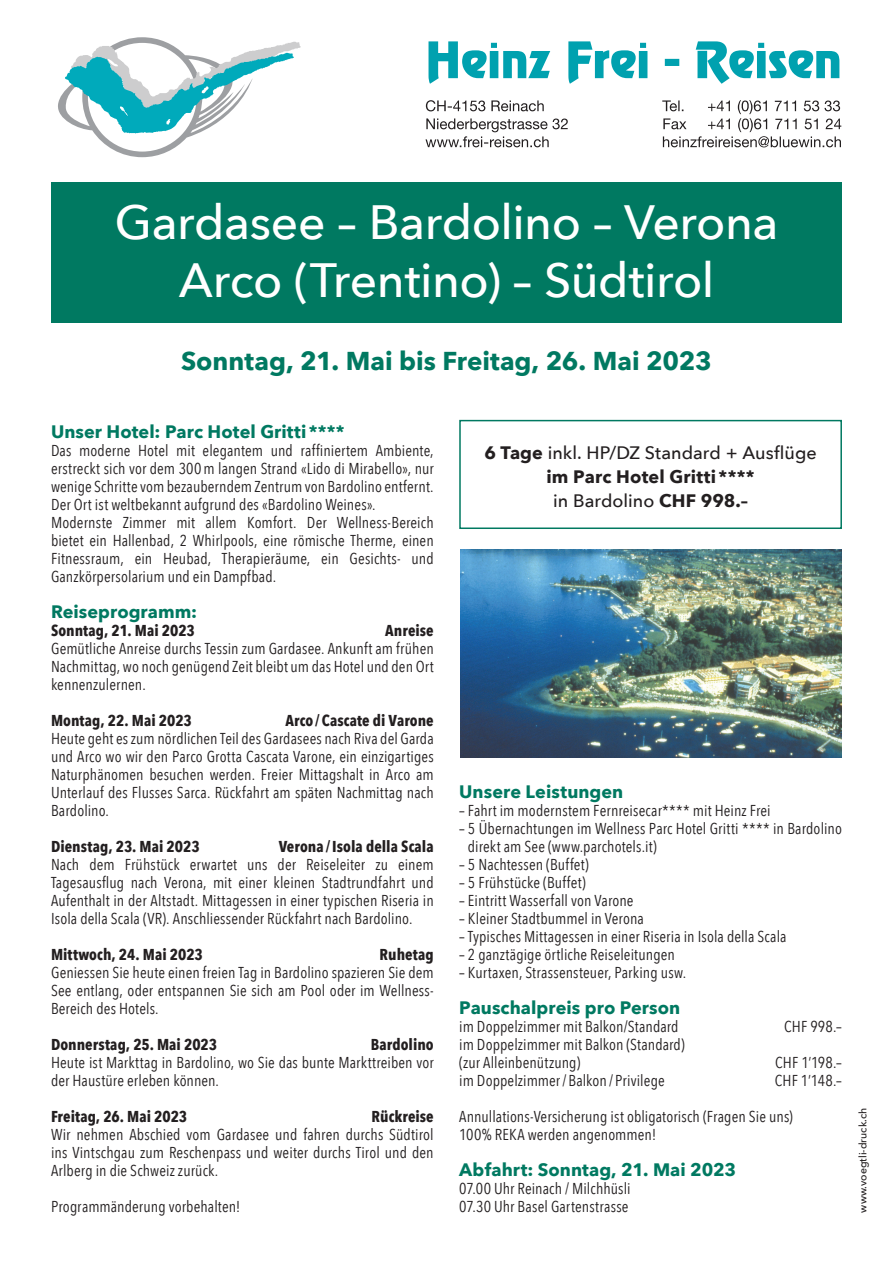
<style>
.page{position:relative;width:893px;height:1263px;background:#fff}
.page>*{position:absolute;margin:0;border:0;box-sizing:border-box;transform-origin:0 0}
.t1{font:500 48px "Avenir Next";letter-spacing:-.01em;color:#fff}
.t2{font:700 25.8px "Avenir Next";color:#007961}
.t3{font:700 18px "Avenir Next";letter-spacing:.005em;color:#007961}
.t4{font:500 18px "Avenir Next";color:#231f20}
.t5{font:700 18px "Avenir Next";letter-spacing:.01em;color:#231f20}
.t6{font:15.75px/18px "Avenir Next Condensed";letter-spacing:.005em;color:#231f20;text-align:justify}
.t7{font:700 15.75px "Avenir Next Condensed";letter-spacing:.005em;color:#231f20}
.t8{font:500 10.5px "Avenir Next";color:#231f20}
.s1{font-weight:700}
</style>
<div class="page">
<div style="left:51px;top:182px;width:791px;height:141px;background:#007961"></div>
<img style="left:460px;top:549px;width:382px;height:208px">
<svg style="left:58px;top:37px;width:243px;height:120px"></svg>
<svg style="left:425px;top:100px;width:416px;height:47px"></svg>
<svg style="left:428px;top:41px;width:411px;height:43px"></svg>
<div style="left:459px;top:420px;width:383px;height:109px;border:2px solid #007961"></div>
<p class="t1" style="left:115px;top:181px;width:665px">Gardasee – Bardolino – Verona</p>
<p class="t1" style="left:179px;top:239px;width:537px">Arco (Trentino) – Südtirol</p>
<p class="t2" style="left:181px;top:338px;width:532px">Sonntag, 21. Mai bis Freitag, 26. Mai 2023</p>
<p class="t3" style="left:51px;top:416px;width:295px">Unser Hotel: Parc Hotel Gritti ****</p>
<p class="t6" style="left:51px;top:441px;width:384px">Das moderne Hotel mit elegantem und raffiniertem Ambiente, erstreckt sich vor dem 300m langen Strand «Lido di Mirabello», nur wenige Schritte vom bezauberndem Zentrum von Bardolino entfernt.<br>Der Ort ist weltbekannt aufgrund des «Bardolino Weines».</p>
<p class="t6" style="left:51px;top:513px;width:384px">Modernste Zimmer mit allem Komfort. Der Wellness-Bereich bietet ein Hallenbad, 2 Whirlpools, eine römische Therme, einen Fitnessraum, ein Heubad, Therapieräume, ein Gesichts- und Ganzkörpersolarium und ein Dampfbad.</p>
<p class="t3" style="left:51px;top:596px;width:148px">Reiseprogramm:</p>
<p class="t7" style="left:51px;top:621px;width:145px">Sonntag, 21. Mai 2023</p>
<p class="t7" style="left:385px;top:621px;width:50px">Anreise</p>
<p class="t6" style="left:51px;top:639px;width:384px">Gemütliche Anreise durchs Tessin zum Gardasee. Ankunft am frühen Nachmittag, wo noch genügend Zeit bleibt um das Hotel und den Ort kennenzulernen.</p>
<p class="t7" style="left:51px;top:711px;width:142px">Montag, 22. Mai 2023</p>
<p class="t7" style="left:285px;top:711px;width:150px">Arco /Cascate di Varone</p>
<p class="t6" style="left:51px;top:729px;width:384px">Heute geht es zum nördlichen Teil des Gardasees nach Riva del Garda und Arco wo wir den Parco Grotta Cascata Varone, ein einzigartiges Naturphänomen besuchen werden. Freier Mittagshalt in Arco am Unterlauf des Flusses Sarca. Rückfahrt am späten Nachmittag nach Bardolino.</p>
<p class="t7" style="left:51px;top:837px;width:150px">Dienstag, 23. Mai 2023</p>
<p class="t7" style="left:279px;top:837px;width:157px">Verona /Isola della Scala</p>
<p class="t6" style="left:51px;top:855px;width:384px">Nach dem Frühstück erwartet uns der Reiseleiter zu einem Tagesausflug nach Verona, mit einer kleinen Stadtrundfahrt und Aufenthalt in der Altstadt. Mittagessen in einer typischen Riseria in Isola della Scala (VR). Anschliessender Rückfahrt nach Bardolino.</p>
<p class="t7" style="left:51px;top:945px;width:153px">Mittwoch, 24. Mai 2023</p>
<p class="t7" style="left:380px;top:945px;width:56px">Ruhetag</p>
<p class="t6" style="left:51px;top:963px;width:384px">Geniessen Sie heute einen freien Tag in Bardolino spazieren Sie dem See entlang, oder entspannen Sie sich am Pool oder im Wellness-Bereich des Hotels.</p>
<p class="t7" style="left:51px;top:1035px;width:168px">Donnerstag, 25. Mai 2023</p>
<p class="t7" style="left:371px;top:1035px;width:64px">Bardolino</p>
<p class="t6" style="left:51px;top:1053px;width:384px">Heute ist Markttag in Bardolino, wo Sie das bunte Markttreiben vor der Haustüre erleben können.</p>
<p class="t7" style="left:51px;top:1107px;width:138px">Freitag, 26. Mai 2023</p>
<p class="t7" style="left:372px;top:1107px;width:64px">Rückreise</p>
<p class="t6" style="left:51px;top:1125px;width:384px">Wir nehmen Abschied vom Gardasee und fahren durchs Südtirol ins Vintschgau zum Reschenpass und weiter durchs Tirol und den Arlberg in die Schweiz zurück.</p>
<p class="t6" style="left:51px;top:1197px;width:191px">Programmänderung vorbehalten!</p>
<p class="t4" style="left:484px;top:437px;width:334px"><span class="s1">6 Tage</span> inkl. HP/DZ Standard + Ausflüge</p>
<p class="t5" style="left:546px;top:461px;width:210px">im Parc Hotel Gritti ****</p>
<p class="t4" style="left:553px;top:485px;width:196px">in Bardolino <span class="s1">CHF 998.–</span></p>
<p class="t3" style="left:459px;top:776px;width:166px">Unsere Leistungen</p>
<p class="t6" style="left:459px;top:801px;width:313px">– Fahrt im modernstem Fernreisecar**** mit Heinz Frei</p>
<p class="t6" style="left:468px;top:819px;width:375px;text-indent:-9px">– 5 Übernachtungen im Wellness Parc Hotel Gritti **** in Bardolino direkt am See (www.parchotels.it)</p>
<p class="t6" style="left:459px;top:855px;width:131px">– 5 Nachtessen (Buffet)</p>
<p class="t6" style="left:459px;top:873px;width:128px">– 5 Frühstücke (Buffet)</p>
<p class="t6" style="left:459px;top:891px;width:176px">– Eintritt Wasserfall von Varone</p>
<p class="t6" style="left:459px;top:909px;width:186px">– Kleiner Stadtbummel in Verona</p>
<p class="t6" style="left:459px;top:927px;width:329px">– Typisches Mittagessen in einer Riseria in Isola della Scala</p>
<p class="t6" style="left:459px;top:945px;width:217px">– 2 ganztägige örtliche Reiseleitungen</p>
<p class="t6" style="left:459px;top:963px;width:229px">– Kurtaxen, Strassensteuer, Parking usw.</p>
<p class="t3" style="left:459px;top:992px;width:223px">Pauschalpreis pro Person</p>
<p class="t6" style="left:459px;top:1017px;width:221px">im Doppelzimmer mit Balkon/Standard</p>
<p class="t6" style="left:784px;top:1017px;width:59px">CHF 998.–</p>
<p class="t6" style="left:459px;top:1035px;width:227px">im Doppelzimmer mit Balkon (Standard)</p>
<p class="t6" style="left:459px;top:1053px;width:123px">(zur Alleinbenützung)</p>
<p class="t6" style="left:775px;top:1053px;width:68px">CHF 1’198.–</p>
<p class="t6" style="left:459px;top:1071px;width:207px">im Doppelzimmer/ Balkon / Privilege</p>
<p class="t6" style="left:775px;top:1071px;width:69px">CHF 1’148.–</p>
<p class="t6" style="left:459px;top:1107px;width:335px">Annullations-Versicherung ist obligatorisch (Fragen Sie uns)</p>
<p class="t6" style="left:459px;top:1125px;width:199px">100% REKA werden angenommen!</p>
<p class="t3" style="left:459px;top:1154px;width:279px">Abfahrt: Sonntag, 21. Mai 2023</p>
<p class="t6" style="left:459px;top:1179px;width:173px">07.00 Uhr Reinach / Milchhüsli</p>
<p class="t6" style="left:459px;top:1197px;width:171px">07.30 Uhr Basel Gartenstrasse</p>
<p class="t8" style="left:854px;top:1212px;width:106px;rotate:-90deg">www.voegtli-druck.ch</p>
</div>
